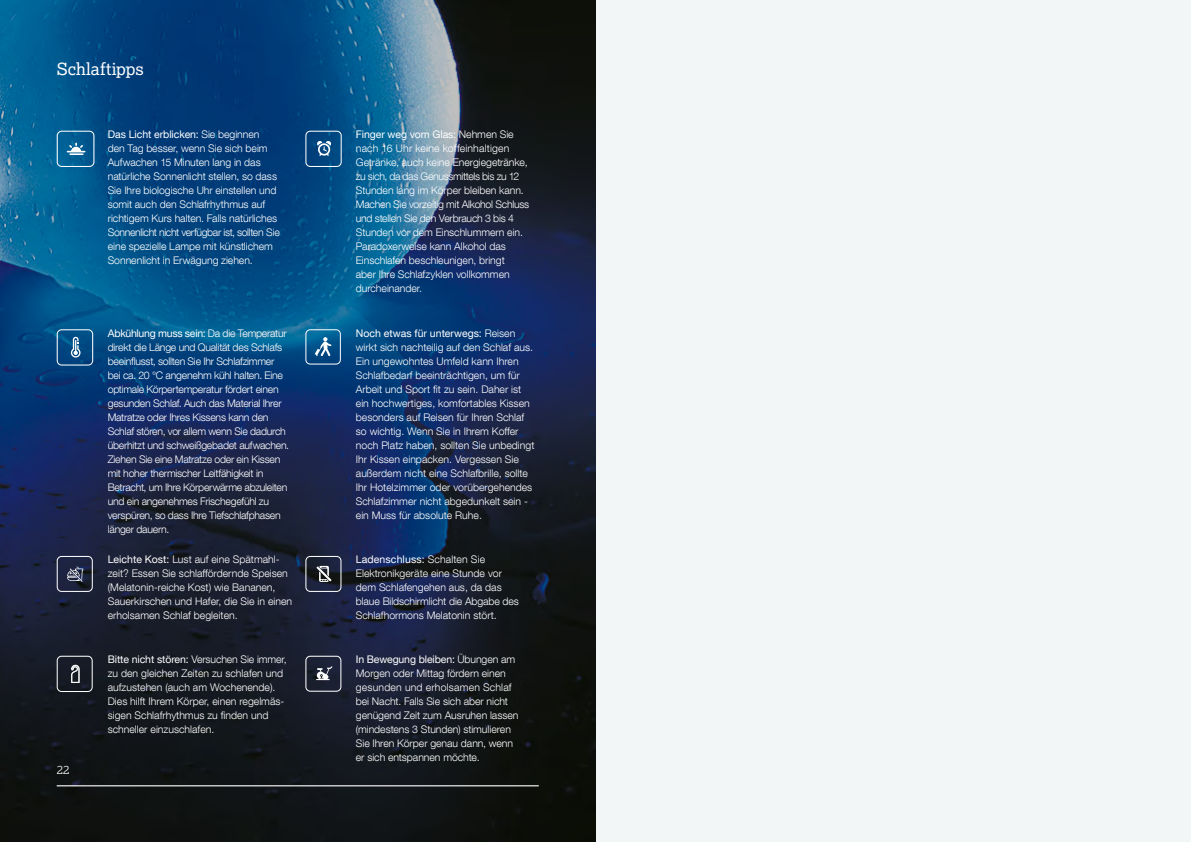
<style>
.page{position:relative;width:1191px;height:842px;background:#fff}
.page>*{position:absolute;margin:0;border:0;box-sizing:border-box;transform-origin:0 0}
.t1{font:16.8px "Lexia";letter-spacing:.005em;color:#fff}
.t2{font:300 12px "Lexia";color:#fff}
.t3{font:300 10.5px/14px "Helvetica Neue LT Com";letter-spacing:-.005em;color:#fff}
.t4{font:300 10.5px/14px "Helvetica Neue LT Com";letter-spacing:-.025em;color:#fff}
.s1{font-weight:400}
</style>
<div class="page">
<div style="left:595px;top:0;width:596px;height:842px;background:#f3f6f7"></div>
<img style="left:0;top:0;width:595px;height:842px">
<svg style="left:57px;top:656px;width:36px;height:36px"></svg>
<svg style="left:305px;top:656px;width:36px;height:36px"></svg>
<svg style="left:57px;top:329px;width:36px;height:37px"></svg>
<svg style="left:305px;top:329px;width:36px;height:36px"></svg>
<svg style="left:57px;top:556px;width:36px;height:36px"></svg>
<svg style="left:305px;top:556px;width:36px;height:36px"></svg>
<svg style="left:305px;top:131px;width:37px;height:36px"></svg>
<svg style="left:57px;top:131px;width:37px;height:36px"></svg>
<hr style="left:57px;top:785px;width:482px;height:1px;background:#fff">
<p class="t1" style="left:57px;top:58px;width:89px">Schlaftipps</p>
<p class="t3" style="left:108px;top:127px;width:174px"><span class="s1">Das Licht erblicken:</span> Sie beginnen<br>den Tag besser, wenn Sie sich beim Aufwachen 15 Minuten lang in das natürliche Sonnenlicht stellen, so dass Sie Ihre biologische Uhr einstellen und somit auch den Schlafrhythmus auf richtigem Kurs halten. Falls natürliches Sonnenlicht nicht verfügbar ist, sollten Sie eine spezielle Lampe mit künstlichem Sonnenlicht in Erwägung ziehen.</p>
<p class="t3" style="left:356px;top:127px;width:175px"><span class="s1">Finger weg vom Glas:</span> Nehmen Sie nach 16 Uhr keine koffeinhaltigen Getränke, auch keine Energiegetränke, zu sich, da das Genussmittels bis zu 12<br>Stunden lang im Körper bleiben kann.<br>Machen Sie vorzeitig mit Alkohol Schluss und stellen Sie den Verbrauch 3 bis 4<br>Stunden vor dem Einschlummern ein.<br>Paradoxerweise kann Alkohol das Einschlafen beschleunigen, bringt<br>aber Ihre Schlafzyklen vollkommen durcheinander.</p>
<p class="t4" style="left:108px;top:326px;width:183px"><span class="s1">Abkühlung muss sein:</span> Da die Temperatur direkt die Länge und Qualität des Schlafs beeinflusst, sollten Sie Ihr Schlafzimmer bei ca. 20 °C angenehm kühl halten. Eine optimale Körpertemperatur fördert einen gesunden Schlaf. Auch das Material Ihrer Matratze oder Ihres Kissens kann den Schlaf stören, vor allem wenn Sie dadurch überhitzt und schweißgebadet aufwachen.<br>Ziehen Sie eine Matratze oder ein Kissen mit hoher thermischer Leitfähigkeit in Betracht, um Ihre Körperwärme abzuleiten und ein angenehmes Frischegefühl zu verspüren, so dass Ihre Tiefschlafphasen länger dauern.</p>
<p class="t3" style="left:356px;top:326px;width:180px"><span class="s1">Noch etwas für unterwegs:</span> Reisen wirkt sich nachteilig auf den Schlaf aus.<br>Ein ungewohntes Umfeld kann Ihren Schlafbedarf beeinträchtigen, um für Arbeit und Sport fit zu sein. Daher ist ein hochwertiges, komfortables Kissen besonders auf Reisen für Ihren Schlaf so wichtig. Wenn Sie in Ihrem Koffer noch Platz haben, sollten Sie unbedingt Ihr Kissen einpacken. Vergessen Sie außerdem nicht eine Schlafbrille, sollte Ihr Hotelzimmer oder vorübergehendes Schlafzimmer nicht abgedunkelt sein - ein Muss für absolute Ruhe.</p>
<p class="t3" style="left:356px;top:552px;width:164px"><span class="s1">Ladenschluss:</span> Schalten Sie<br>Elektronikgeräte eine Stunde vor dem Schlafengehen aus, da das blaue Bildschirmlicht die Abgabe des<br>Schlafhormons Melatonin stört.</p>
<p class="t3" style="left:108px;top:552px;width:186px"><span class="s1">Leichte Kost:</span> Lust auf eine Spätmahl&shy;zeit? Essen Sie schlaffördernde Speisen (Melatonin-reiche Kost) wie Bananen, Sauerkirschen und Hafer, die Sie in einen erholsamen Schlaf begleiten.</p>
<p class="t2" style="left:57px;top:762px;width:14px">22</p>
<p class="t3" style="left:108px;top:652px;width:180px"><span class="s1">Bitte nicht stören:</span> Versuchen Sie immer, zu den gleichen Zeiten zu schlafen und aufzustehen (auch am Wochenende).<br>Dies hilft Ihrem Körper, einen regelmäs&shy;sigen Schlafrhythmus zu finden und schneller einzuschlafen.</p>
<p class="t3" style="left:356px;top:652px;width:164px"><span class="s1">In Bewegung bleiben:</span> Übungen am<br>Morgen oder Mittag fördern einen gesunden und erholsamen Schlaf bei Nacht. Falls Sie sich aber nicht genügend Zeit zum Ausruhen lassen (mindestens 3 Stunden) stimulieren<br>Sie Ihren Körper genau dann, wenn er sich entspannen möchte.</p>
</div>
